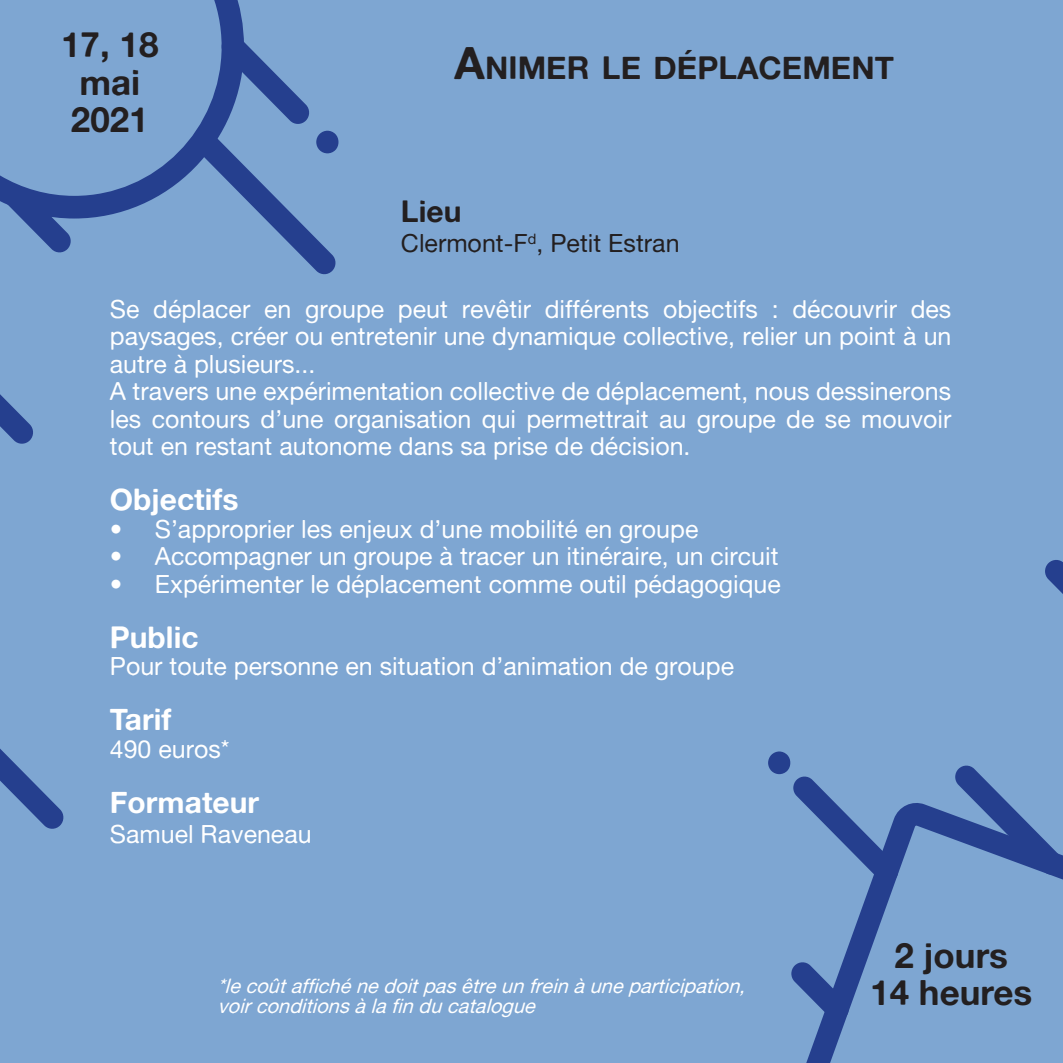
<style>
.page{position:relative;width:1063px;height:1063px;background:#7ea6d2}
.page>*{position:absolute;margin:0;border:0;box-sizing:border-box;transform-origin:0 0}
.t1{font:35px/37.5px "Alte Haas Grotesk Bold";color:#231f20}
.t2{font:31.5px "Alte Haas Grotesk Bold";color:#231f20}
.t3{font:30px "Alte Haas Grotesk Bold";color:#fff}
.t4{font:30px "Alte Haas Grotesk Bold";color:#231f20}
.t5{font:25px/27.5px "Alte Haas Grotesk";color:#fff}
.t6{font:25px "Alte Haas Grotesk";color:#231f20}
.t7{font:italic 20px/20px "Alte Haas Grotesk";color:#fff}
.s1{font-size:45px}
</style>
<div class="page">
<svg style="left:806px;top:803px;width:257px;height:260px"></svg>
<svg style="left:244px;top:42px;width:65px;height:82px"></svg>
<svg style="left:22px;top:219px;width:49px;height:34px"></svg>
<svg style="left:244px;top:131px;width:95px;height:144px"></svg>
<svg style="left:791px;top:961px;width:59px;height:61px"></svg>
<svg style="left:768px;top:751px;width:131px;height:133px"></svg>
<svg style="left:955px;top:765px;width:108px;height:111px"></svg>
<svg style="left:0;top:0;width:244px;height:219px"></svg>
<svg style="left:0;top:394px;width:33px;height:50px"></svg>
<svg style="left:0;top:749px;width:64px;height:80px"></svg>
<svg style="left:1045px;top:560px;width:18px;height:34px"></svg>
<h1 class="t1" style="left:61px;top:25px;width:99px">17, 18 mai<br>2021</h1>
<p class="t2" style="left:454px;top:49px;width:441px"><span class="s1">A</span>NIMER LE DÉPLACEMENT</p>
<p class="t4" style="left:401px;top:193px;width:62px">Lieu</p>
<p class="t6" style="left:401px;top:229px;width:280px">Clermont-F<sup>d</sup>, Petit Estran</p>
<p class="t5" style="left:110px;top:295px;width:843px">Se déplacer en groupe peut revêtir différents objectifs : découvrir des paysages, créer ou entretenir une dynamique collective, relier un point à un autre à plusieurs...<br>A travers une expérimentation collective de déplacement, nous dessinerons les contours d’une organisation qui permettrait au groupe de se mouvoir tout en restant autonome dans sa prise de décision.</p>
<p class="t3" style="left:110px;top:481px;width:130px">Objectifs</p>
<p class="t5" style="left:110px;top:515px;width:590px">• S’approprier les enjeux d’une mobilité en groupe</p>
<p class="t5" style="left:110px;top:542px;width:670px">• Accompagner un groupe à tracer un itinéraire, un circuit</p>
<p class="t5" style="left:110px;top:570px;width:673px">• Expérimenter le déplacement comme outil pédagogique</p>
<p class="t3" style="left:110px;top:619px;width:90px">Public</p>
<p class="t5" style="left:110px;top:652px;width:626px">Pour toute personne en situation d’animation de groupe</p>
<p class="t3" style="left:110px;top:701px;width:63px">Tarif</p>
<p class="t5" style="left:110px;top:735px;width:121px">490 euros*</p>
<p class="t3" style="left:110px;top:784px;width:151px">Formateur</p>
<p class="t5" style="left:110px;top:820px;width:203px">Samuel Raveneau</p>
<p class="t7" style="left:218px;top:975px;width:535px">*lecoûtaffichénedoitpasêtreunfreinàuneparticipation, voirconditionsàlafinducatalogue</p>
<h1 class="t1" style="left:870px;top:936px;width:164px;text-align:center">2 jours<br>14 heures</h1>
</div>
